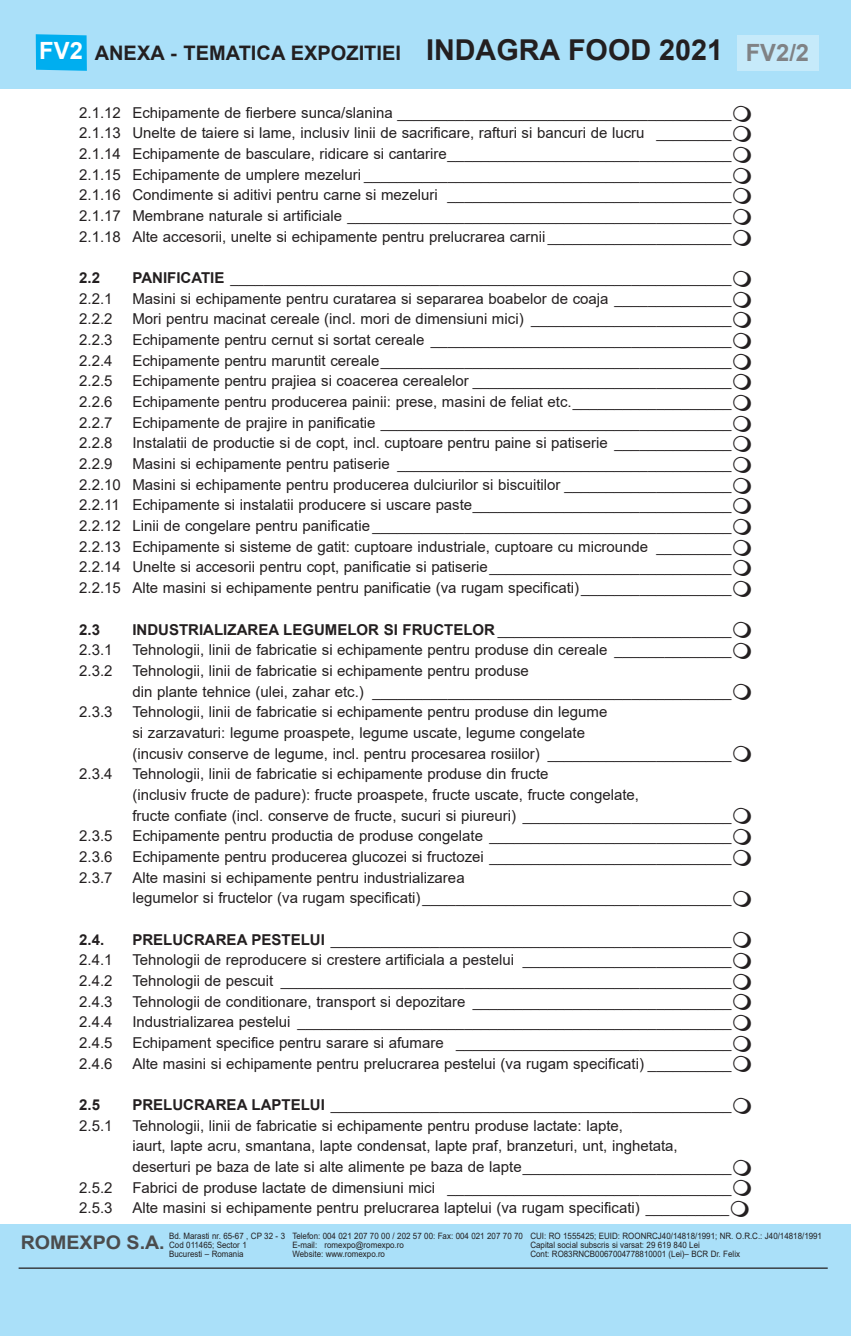
<style>
.page{position:relative;width:851px;height:1336px;background:#fff}
.page>*{position:absolute;margin:0;border:0;box-sizing:border-box;transform-origin:0 0}
.t1{font:700 20px "Arial";color:#231f20}
.t2{font:700 18.75px "Arial";color:#4b4c4d;scale:1.05 1}
.t3{font:15px/20.6px "Arial";color:#231f20}
.t4{font:700 15px "Arial";color:#231f20}
.t5{font:8.75px/8.8px "Arial";color:#231f20;scale:.91 1}
.s1{font-size:23.75px;color:#fff}
.s2{font-size:28.75px}
.s3{font-size:23.75px;color:#808285}
.s4{font-weight:700}
.s5{font-weight:400}
</style>
<div class="page">
<div style="left:0;top:0;width:850px;height:89px;background:#aae0f9"></div>
<svg style="left:36px;top:34px;width:51px;height:37px;background:#07b0ef"></svg>
<div style="left:737px;top:35px;width:82px;height:35px;background:#c6eafa"></div>
<div style="left:0;top:1224px;width:850px;height:112px;background:#aae0f9"></div>
<hr style="left:19px;top:1267px;width:808px;height:2px;background:#231f20">
<h1 class="t1" style="left:39px;top:42px;width:771px"><span class="s1">FV2</span> ANEXA - TEMATICA EXPOZITIEI <span class="s2">INDAGRA FOOD 2021</span> <span class="s3">FV2/2</span></h1>
<p class="t3" style="left:79px;top:102px;width:653px;text-align:justify">2.1.12 Echipamente de fierbere sunca/slanina ________________________________________ 2.1.13 Unelte de taiere si lame, inclusiv linii de sacrificare, rafturi si bancuri de lucru _________ 2.1.14 Echipamente de basculare, ridicare si cantarire__________________________________ 2.1.15 Echipamente de umplere mezeluri ____________________________________________ 2.1.16 Condimente si aditivi pentru carne si mezeluri __________________________________ 2.1.17 Membrane naturale si artificiale ______________________________________________ 2.1.18 Alte accesorii, unelte si echipamente pentru prelucrarea carnii ______________________</p>
<p class="t4" style="left:79px;top:270px;width:22px">2.2</p>
<p class="t3" style="left:132px;top:268px;width:600px"><span class="s4">PANIFICATIE</span> ____________________________________________________________</p>
<p class="t3" style="left:79px;top:288px;width:35px">2.2.1</p>
<p class="t3" style="left:132px;top:288px;width:600px">Masini si echipamente pentru curatarea si separarea boabelor de coaja ______________</p>
<p class="t3" style="left:79px;top:309px;width:35px">2.2.2</p>
<p class="t3" style="left:132px;top:309px;width:600px">Mori pentru macinat cereale (incl. mori de dimensiuni mici) ________________________</p>
<p class="t3" style="left:79px;top:330px;width:35px">2.2.3</p>
<p class="t3" style="left:132px;top:330px;width:600px">Echipamente pentru cernut si sortat cereale ____________________________________</p>
<p class="t3" style="left:79px;top:350px;width:35px">2.2.4</p>
<p class="t3" style="left:132px;top:350px;width:600px">Echipamente pentru maruntit cereale__________________________________________</p>
<p class="t3" style="left:79px;top:371px;width:35px">2.2.5</p>
<p class="t3" style="left:132px;top:371px;width:600px">Echipamente pentru prajiea si coacerea cerealelor _______________________________</p>
<p class="t3" style="left:79px;top:392px;width:35px">2.2.6</p>
<p class="t3" style="left:132px;top:392px;width:600px">Echipamente pentru producerea painii: prese, masini de feliat etc.___________________</p>
<p class="t3" style="left:79px;top:412px;width:35px">2.2.7</p>
<p class="t3" style="left:132px;top:412px;width:600px">Echipamente de prajire in panificatie __________________________________________</p>
<p class="t3" style="left:79px;top:433px;width:35px">2.2.8</p>
<p class="t3" style="left:132px;top:433px;width:600px">Instalatii de productie si de copt, incl. cuptoare pentru paine si patiserie ______________</p>
<p class="t3" style="left:79px;top:454px;width:35px">2.2.9</p>
<p class="t3" style="left:79px;top:454px;width:653px;text-align:justify;text-indent:53px">Masini si echipamente pentru patiserie ________________________________________ 2.2.10 Masini si echipamente pentru producerea dulciurilor si biscuitilor ____________________ 2.2.11 Echipamente si instalatii producere si uscare paste_______________________________ 2.2.12 Linii de congelare pentru panificatie ___________________________________________ 2.2.13 Echipamente si sisteme de gatit: cuptoare industriale, cuptoare cu microunde _________ 2.2.14 Unelte si accesorii pentru copt, panificatie si patiserie_____________________________ 2.2.15 Alte masini si echipamente pentru panificatie (va rugam specificati) __________________</p>
<p class="t4" style="left:79px;top:621px;width:22px">2.3</p>
<p class="t4" style="left:132px;top:621px;width:600px">INDUSTRIALIZAREA LEGUMELOR SI FRUCTELOR <span class="s5">____________________________</span></p>
<p class="t3" style="left:79px;top:640px;width:35px">2.3.1</p>
<p class="t3" style="left:132px;top:640px;width:600px">Tehnologii, linii de fabricatie si echipamente pentru produse din cereale ______________</p>
<p class="t3" style="left:79px;top:660px;width:35px">2.3.2</p>
<p class="t3" style="left:132px;top:660px;width:600px">Tehnologii, linii de fabricatie si echipamente pentru produse<br>din plante tehnice (ulei, zahar etc.) ___________________________________________</p>
<p class="t3" style="left:79px;top:702px;width:35px">2.3.3</p>
<p class="t3" style="left:132px;top:702px;width:600px">Tehnologii, linii de fabricatie si echipamente pentru produse din legume<br>si zarzavaturi: legume proaspete, legume uscate, legume congelate<br>(incusiv conserve de legume, incl. pentru procesarea rosiilor) ______________________</p>
<p class="t3" style="left:79px;top:764px;width:35px">2.3.4</p>
<p class="t3" style="left:132px;top:764px;width:600px">Tehnologii, linii de fabricatie si echipamente produse din fructe<br>(inclusiv fructe de padure): fructe proaspete, fructe uscate, fructe congelate,<br>fructe confiate (incl. conserve de fructe, sucuri si piureuri) _________________________</p>
<p class="t3" style="left:79px;top:826px;width:35px">2.3.5</p>
<p class="t3" style="left:132px;top:826px;width:600px">Echipamente pentru productia de produse congelate _____________________________</p>
<p class="t3" style="left:79px;top:846px;width:35px">2.3.6</p>
<p class="t3" style="left:132px;top:846px;width:600px">Echipamente pentru producerea glucozei si fructozei _____________________________</p>
<p class="t3" style="left:79px;top:867px;width:35px">2.3.7</p>
<p class="t3" style="left:132px;top:867px;width:600px">Alte masini si echipamente pentru industrializarea<br>legumelor si fructelor (va rugam specificati) _____________________________________</p>
<p class="t4" style="left:79px;top:931px;width:27px">2.4.</p>
<p class="t3" style="left:132px;top:929px;width:600px"><span class="s4">PRELUCRAREA PESTELUI</span> ________________________________________________</p>
<p class="t3" style="left:79px;top:950px;width:35px">2.4.1</p>
<p class="t3" style="left:132px;top:950px;width:600px">Tehnologii de reproducere si crestere artificiala a pestelui _________________________</p>
<p class="t3" style="left:79px;top:970px;width:35px">2.4.2</p>
<p class="t3" style="left:132px;top:970px;width:600px">Tehnologii de pescuit ______________________________________________________</p>
<p class="t3" style="left:79px;top:991px;width:35px">2.4.3</p>
<p class="t3" style="left:132px;top:991px;width:600px">Tehnologii de conditionare, transport si depozitare _______________________________</p>
<p class="t3" style="left:79px;top:1012px;width:35px">2.4.4</p>
<p class="t3" style="left:132px;top:1012px;width:600px">Industrializarea pestelui ____________________________________________________</p>
<p class="t3" style="left:79px;top:1032px;width:35px">2.4.5</p>
<p class="t3" style="left:132px;top:1032px;width:600px">Echipament specifice pentru sarare si afumare _________________________________</p>
<p class="t3" style="left:79px;top:1053px;width:35px">2.4.6</p>
<p class="t3" style="left:132px;top:1053px;width:600px">Alte masini si echipamente pentru prelucrarea pestelui (va rugam specificati) __________</p>
<p class="t4" style="left:79px;top:1096px;width:22px">2.5</p>
<p class="t3" style="left:132px;top:1094px;width:600px"><span class="s4">PRELUCRAREA LAPTELUI</span> ________________________________________________</p>
<p class="t3" style="left:79px;top:1115px;width:35px">2.5.1</p>
<p class="t3" style="left:132px;top:1115px;width:600px">Tehnologii, linii de fabricatie si echipamente pentru produse lactate: lapte,<br>iaurt, lapte acru, smantana, lapte condensat, lapte praf, branzeturi, unt, inghetata, deserturi pe baza de late si alte alimente pe baza de lapte_________________________</p>
<p class="t3" style="left:79px;top:1177px;width:35px">2.5.2</p>
<p class="t3" style="left:132px;top:1177px;width:600px">Fabrici de produse lactate de dimensiuni mici __________________________________</p>
<p class="t3" style="left:79px;top:1198px;width:35px">2.5.3</p>
<p class="t3" style="left:132px;top:1198px;width:598px">Alte masini si echipamente pentru prelucrarea laptelui (va rugam specificati) __________</p>
<p class="t2" style="left:21px;top:1232px;width:139px">ROMEXPO S.A.</p>
<p class="t5" style="left:169px;top:1232px;width:129px">Bd. Marasti nr. 65-67 , CP 32 - 3<br>Cod 011465; Sector 1<br>Bucuresti – Romania</p>
<p class="t5" style="left:530px;top:1232px;width:322px">CUI: RO 1555425; EUID: ROONRCJ40/14818/1991; NR. O.R.C.: J40/14818/1991<br>Capital social subscris si varsat: 29 619 840 Lei<br>Cont: RO83RNCB0067004778810001 (Lei)– BCR Dr. Felix</p>
<p class="t5" style="left:292px;top:1232px;width:255px">Telefon: 004 021 207 70 00 / 202 57 00: Fax: 004 021 207 70 70<br>E-mail: romexpo@romexpo.ro<br>Website: www.romexpo.ro</p>
</div>
